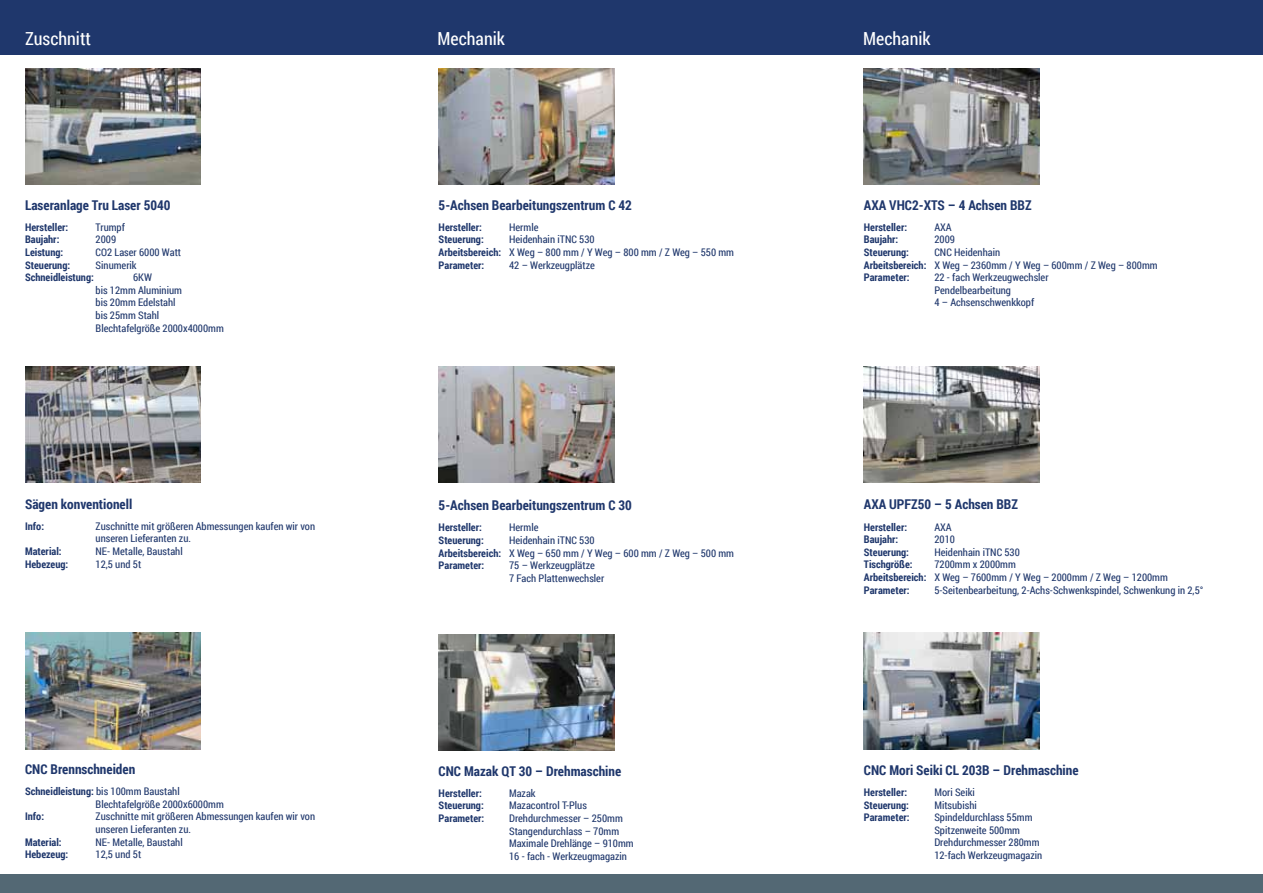
<style>
.page{position:relative;width:1263px;height:893px;background:#fff}
.page>*{position:absolute;margin:0;border:0;box-sizing:border-box;transform-origin:0 0}
.t1{font:18px "Roboto Condensed";color:#fff}
.t2{font:700 13.5px "Roboto Condensed";color:#1f376c}
.t3{font:10.5px/12.6px "Roboto Condensed";color:#1f376c}
.t4{font:700 10.5px "Roboto Condensed";color:#1f376c}
.s1{font-weight:700}
</style>
<div class="page">
<div style="left:0;top:0;width:1263px;height:54px;background:#1f376c"></div>
<div style="left:0;top:875px;width:1263px;height:18px;background:#536874"></div>
<img style="left:25px;top:68px;width:176px;height:117px">
<img style="left:25px;top:633px;width:176px;height:116px">
<img style="left:439px;top:68px;width:175px;height:117px">
<img style="left:439px;top:634px;width:175px;height:117px">
<img style="left:439px;top:366px;width:175px;height:117px">
<img style="left:864px;top:68px;width:176px;height:117px">
<img style="left:864px;top:633px;width:176px;height:116px">
<img style="left:864px;top:366px;width:176px;height:117px">
<img style="left:25px;top:366px;width:176px;height:117px">
<h1 class="t1" style="left:25px;top:27px;width:68px">Zuschnitt</h1>
<h1 class="t1" style="left:438px;top:27px;width:69px">Mechanik</h1>
<h1 class="t1" style="left:863px;top:27px;width:69px">Mechanik</h1>
<p class="t2" style="left:25px;top:195px;width:147px">Laseranlage Tru Laser 5040</p>
<p class="t4" style="left:25px;top:220px;width:45px">Hersteller:</p>
<p class="t3" style="left:96px;top:220px;width:31px">Trumpf</p>
<p class="t4" style="left:25px;top:232px;width:36px">Baujahr:</p>
<p class="t3" style="left:96px;top:233px;width:22px">2009</p>
<p class="t4" style="left:25px;top:245px;width:40px">Leistung:</p>
<p class="t3" style="left:96px;top:246px;width:87px">CO2 Laser 6000 Watt</p>
<p class="t4" style="left:25px;top:258px;width:47px">Steuerung:</p>
<p class="t3" style="left:96px;top:258px;width:43px">Sinumerik</p>
<p class="t4" style="left:25px;top:270px;width:70px">Schneidleistung:</p>
<p class="t3" style="left:96px;top:271px;width:130px;text-indent:38px">6KW<br>bis 12mm Aluminium<br>bis 20mm Edelstahl<br>bis 25mm Stahl<br>Blechtafelgröße 2000x4000mm</p>
<p class="t2" style="left:25px;top:494px;width:109px">Sägen konventionell</p>
<p class="t4" style="left:25px;top:519px;width:21px">Info:</p>
<p class="t3" style="left:96px;top:519px;width:221px">Zuschnitte mit größeren Abmessungen kaufen wir von unseren Lieferanten zu.</p>
<p class="t4" style="left:25px;top:544px;width:38px">Material:</p>
<p class="t3" style="left:96px;top:545px;width:89px">NE- Metalle, Baustahl</p>
<p class="t4" style="left:25px;top:556px;width:45px">Hebezeug:</p>
<p class="t3" style="left:96px;top:557px;width:47px">12,5 und 5t</p>
<p class="t2" style="left:25px;top:760px;width:112px">CNC Brennschneiden</p>
<p class="t3" style="left:96px;top:785px;width:130px;text-indent:-70px"><span class="s1">Schneidleistung:</span> bis 100mm Baustahl<br>Blechtafelgröße 2000x6000mm</p>
<p class="t4" style="left:25px;top:809px;width:21px">Info:</p>
<p class="t3" style="left:96px;top:810px;width:221px">Zuschnitte mit größeren Abmessungen kaufen wir von unseren Lieferanten zu.</p>
<p class="t4" style="left:25px;top:834px;width:38px">Material:</p>
<p class="t3" style="left:96px;top:835px;width:89px">NE- Metalle, Baustahl</p>
<p class="t4" style="left:25px;top:847px;width:45px">Hebezeug:</p>
<p class="t3" style="left:96px;top:848px;width:47px">12,5 und 5t</p>
<p class="t2" style="left:439px;top:195px;width:195px">5-Achsen Bearbeitungszentrum C 42</p>
<p class="t4" style="left:439px;top:220px;width:45px">Hersteller:</p>
<p class="t3" style="left:509px;top:220px;width:31px">Hermle</p>
<p class="t4" style="left:439px;top:232px;width:47px">Steuerung:</p>
<p class="t3" style="left:439px;top:233px;width:297px;text-indent:70px">Heidenhain iTNC 530<br><span class="s1">Arbeitsbereich:</span> X Weg – 800 mm / Y Weg – 800 mm / Z Weg – 550 mm<br><span class="s1">Parameter:</span></p>
<p class="t3" style="left:509px;top:258px;width:87px">42 – Werkzeugplätze</p>
<p class="t2" style="left:439px;top:496px;width:195px">5-Achsen Bearbeitungszentrum C 30</p>
<p class="t4" style="left:439px;top:520px;width:45px">Hersteller:</p>
<p class="t3" style="left:509px;top:521px;width:31px">Hermle</p>
<p class="t4" style="left:439px;top:533px;width:47px">Steuerung:</p>
<p class="t3" style="left:439px;top:533px;width:297px;text-indent:70px">Heidenhain iTNC 530<br><span class="s1">Arbeitsbereich:</span> X Weg – 650 mm / Y Weg – 600 mm / Z Weg – 500 mm<br><span class="s1">Parameter:</span></p>
<p class="t3" style="left:509px;top:559px;width:97px">75 – Werkzeugplätze<br>7 Fach Plattenwechsler</p>
<p class="t2" style="left:439px;top:761px;width:184px">CNC Mazak QT 30 – Drehmaschine</p>
<p class="t4" style="left:439px;top:786px;width:45px">Hersteller:</p>
<p class="t3" style="left:509px;top:786px;width:28px">Mazak</p>
<p class="t4" style="left:439px;top:798px;width:47px">Steuerung:</p>
<p class="t3" style="left:509px;top:799px;width:79px">Mazacontrol T-Plus</p>
<p class="t4" style="left:439px;top:811px;width:47px">Parameter:</p>
<p class="t3" style="left:509px;top:811px;width:126px">Drehdurchmesser – 250mm<br>Stangendurchlass – 70mm<br>Maximale Drehlänge – 910mm<br>16 - fach - Werkzeugmagazin</p>
<p class="t2" style="left:864px;top:195px;width:169px">AXA VHC2-XTS – 4 Achsen BBZ</p>
<p class="t4" style="left:864px;top:220px;width:45px">Hersteller:</p>
<p class="t3" style="left:934px;top:220px;width:19px">AXA</p>
<p class="t4" style="left:864px;top:232px;width:36px">Baujahr:</p>
<p class="t3" style="left:934px;top:233px;width:22px">2009</p>
<p class="t4" style="left:864px;top:245px;width:47px">Steuerung:</p>
<p class="t3" style="left:864px;top:246px;width:295px;text-indent:70px">CNC Heidenhain<br><span class="s1">Arbeitsbereich:</span> X Weg – 2360mm / Y Weg – 600mm / Z Weg – 800mm<br><span class="s1">Parameter:</span></p>
<p class="t3" style="left:934px;top:271px;width:116px">22 - fach Werkzeugwechsler<br>Pendelbearbeitung<br>4 – Achsenschwenkkopf</p>
<p class="t2" style="left:864px;top:495px;width:156px">AXA UPFZ50 – 5 Achsen BBZ</p>
<p class="t4" style="left:864px;top:519px;width:45px">Hersteller:</p>
<p class="t3" style="left:934px;top:520px;width:19px">AXA</p>
<p class="t4" style="left:864px;top:532px;width:36px">Baujahr:</p>
<p class="t3" style="left:934px;top:533px;width:22px">2010</p>
<p class="t4" style="left:864px;top:545px;width:47px">Steuerung:</p>
<p class="t3" style="left:934px;top:545px;width:87px">Heidenhain iTNC 530</p>
<p class="t4" style="left:864px;top:557px;width:50px">Tischgröße:</p>
<p class="t3" style="left:864px;top:558px;width:305px;text-indent:70px">7200mm x 2000mm<br><span class="s1">Arbeitsbereich:</span> X Weg – 7600mm / Y Weg – 2000mm / Z Weg – 1200mm<br><span class="s1">Parameter:</span></p>
<p class="t3" style="left:934px;top:583px;width:270px">5-Seitenbearbeitung, 2-Achs-Schwenkspindel, Schwenkung in 2,5°</p>
<p class="t2" style="left:864px;top:760px;width:216px">CNC Mori Seiki CL 203B – Drehmaschine</p>
<p class="t4" style="left:864px;top:785px;width:45px">Hersteller:</p>
<p class="t3" style="left:934px;top:785px;width:42px">Mori Seiki</p>
<p class="t4" style="left:864px;top:797px;width:47px">Steuerung:</p>
<p class="t3" style="left:934px;top:798px;width:44px">Mitsubishi</p>
<p class="t4" style="left:864px;top:810px;width:47px">Parameter:</p>
<p class="t3" style="left:934px;top:811px;width:109px">Spindeldurchlass 55mm<br>Spitzenweite 500mm<br>Drehdurchmesser 280mm<br>12-fach Werkzeugmagazin</p>
</div>
